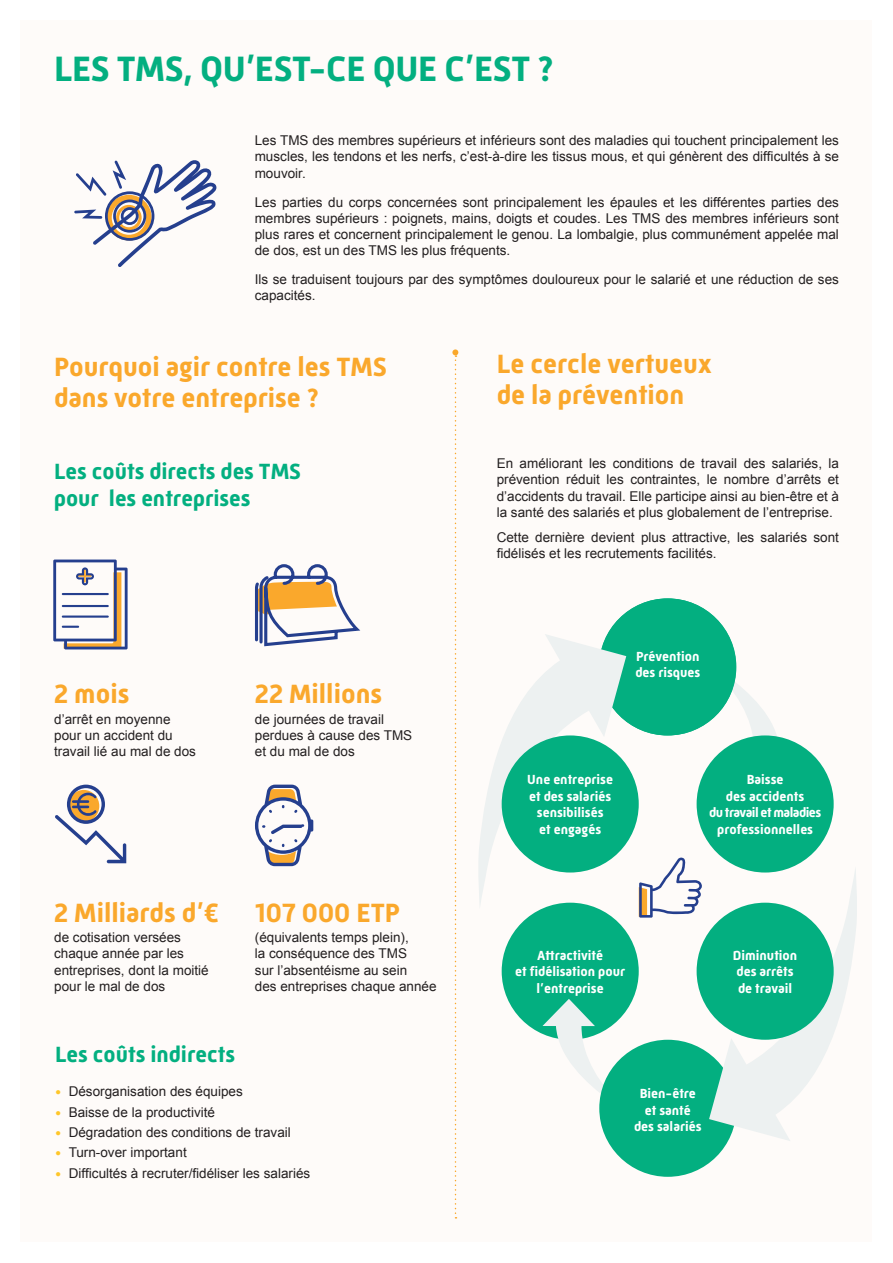
<style>
.page{position:relative;width:893px;height:1263px;background:#fff}
.page>*{position:absolute;margin:0;border:0;box-sizing:border-box;transform-origin:0 0}
.t1{font:700 36px "Mic 32 New";letter-spacing:-.01em;color:#03af80}
.t2{font:700 27px/31.5px "Mic 32 New";color:#faa82c}
.t3{font:700 22.5px/27px "Mic 32 New";color:#03af80}
.t4{font:13.5px/16.2px "Arial";color:#231f20}
.t5{font:700 13.5px/16.5px "Mic 32 New";color:#fff;text-align:center}
.s1{font-family:"Mic 32 New";font-weight:700;color:#fec62a}
</style>
<div class="page">
<div style="left:20px;top:20px;width:852px;height:1222px;background:#fefbf9"></div>
<svg style="left:702px;top:661px;width:75px;height:115px"></svg>
<div style="left:599px;top:598px;width:137px;height:137px;background:#03af80;border-radius:50%"></div>
<div style="left:697px;top:735px;width:137px;height:137px;background:#03af80;border-radius:50%"></div>
<svg style="left:74px;top:160px;width:143px;height:107px"></svg>
<svg style="left:452px;top:349px;width:6px;height:869px"></svg>
<svg style="left:53px;top:559px;width:75px;height:90px"></svg>
<svg style="left:255px;top:564px;width:106px;height:83px"></svg>
<svg style="left:55px;top:785px;width:71px;height:78px"></svg>
<svg style="left:255px;top:785px;width:58px;height:81px"></svg>
<svg style="left:639px;top:857px;width:63px;height:61px"></svg>
<div style="left:502px;top:903px;width:137px;height:137px;background:#03af80;border-radius:50%"></div>
<svg style="left:542px;top:999px;width:91px;height:101px"></svg>
<div style="left:599px;top:1040px;width:137px;height:137px;background:#03af80;border-radius:50%"></div>
<svg style="left:709px;top:866px;width:148px;height:275px"></svg>
<svg style="left:478px;top:634px;width:148px;height:275px"></svg>
<div style="left:697px;top:903px;width:137px;height:137px;background:#03af80;border-radius:50%"></div>
<div style="left:502px;top:735px;width:137px;height:137px;background:#03af80;border-radius:50%"></div>
<h1 class="t1" style="left:54px;top:48px;width:501px">LES TMS, QU’EST-CE QUE C’EST ?</h1>
<p class="t4" style="left:255px;top:132px;width:586px;text-align:justify">Les TMS des membres supérieurs et inférieurs sont des maladies qui touchent principalement les muscles, les tendons et les nerfs, c’est-à-dire les tissus mous, et qui génèrent des difficultés à se mouvoir.</p>
<p class="t4" style="left:255px;top:194px;width:586px;text-align:justify">Les parties du corps concernées sont principalement les épaules et les différentes parties des membres supérieurs : poignets, mains, doigts et coudes. Les TMS des membres inférieurs sont plus rares et concernent principalement le genou. La lombalgie, plus communément appelée mal de dos, est un des TMS les plus fréquents.</p>
<p class="t4" style="left:255px;top:271px;width:586px">Ils se traduisent toujours par des symptômes douloureux pour le salarié et une réduction de ses capacités.</p>
<h2 class="t2" style="left:54px;top:351px;width:334px">Pourquoi agir contre les TMS dans votre entreprise ?</h2>
<h2 class="t2" style="left:497px;top:348px;width:216px">Le cercle vertueux de la prévention</h2>
<h3 class="t3" style="left:54px;top:457px;width:249px">Les coûts directs des TMS pour les entreprises</h3>
<h2 class="t2" style="left:54px;top:678px;width:77px">2 mois</h2>
<p class="t4" style="left:54px;top:711px;width:143px">d’arrêt en moyenne pour un accident du travail lié au mal de dos</p>
<h2 class="t2" style="left:255px;top:678px;width:129px">22 Millions</h2>
<p class="t4" style="left:255px;top:711px;width:159px">de journées de travail perdues à cause des TMS et du mal de dos</p>
<h2 class="t2" style="left:54px;top:897px;width:166px">2 Milliards d’€</h2>
<p class="t4" style="left:54px;top:929px;width:156px">de cotisation versées chaque année par les entreprises, dont la moitié pour le mal de dos</p>
<h3 class="t3" style="left:55px;top:1041px;width:182px">Les coûts indirects</h3>
<h2 class="t2" style="left:255px;top:897px;width:147px">107 000 ETP</h2>
<p class="t4" style="left:255px;top:929px;width:183px">(équivalents temps plein),<br>la conséquence des TMS<br>sur l’absentéisme au sein<br>des entreprises chaque année</p>
<p class="t4" style="left:55px;top:1083px;width:189px"><span class="s1">•</span> Désorganisation des équipes</p>
<p class="t4" style="left:55px;top:1104px;width:162px"><span class="s1">•</span> Baisse de la productivité</p>
<p class="t4" style="left:55px;top:1124px;width:237px"><span class="s1">•</span> Dégradation des conditions de travail</p>
<p class="t4" style="left:55px;top:1145px;width:133px"><span class="s1">•</span> Turn-over important</p>
<p class="t4" style="left:55px;top:1165px;width:257px"><span class="s1">•</span> Difficultés à recruter/fidéliser les salariés</p>
<p class="t4" style="left:497px;top:455px;width:344px;text-align:justify">En améliorant les conditions de travail des salariés, la prévention réduit les contraintes, le nombre d’arrêts et d’accidents du travail. Elle participe ainsi au bien-être et à la santé des salariés et plus globalement de l’entreprise.</p>
<p class="t4" style="left:497px;top:529px;width:344px">Cette dernière devient plus attractive, les salariés sont fidélisés et les recrutements facilités.</p>
<p class="t5" style="left:635px;top:648px;width:67px;text-align:left">Prévention des risques</p>
<p class="t5" style="left:527px;top:771px;width:87px">Une entreprise et des salariés sensibilisés<br>et engagés</p>
<p class="t5" style="left:709px;top:771px;width:114px">Baisse<br>des accidents<br>du travail et maladies professionnelles</p>
<p class="t5" style="left:515px;top:947px;width:112px">Attractivité<br>et fidélisation pour l’entreprise</p>
<p class="t5" style="left:733px;top:947px;width:66px;text-align:left">Diminution des arrêts de travail</p>
<p class="t5" style="left:634px;top:1085px;width:69px">Bien-être et santé des salariés</p>
</div>
